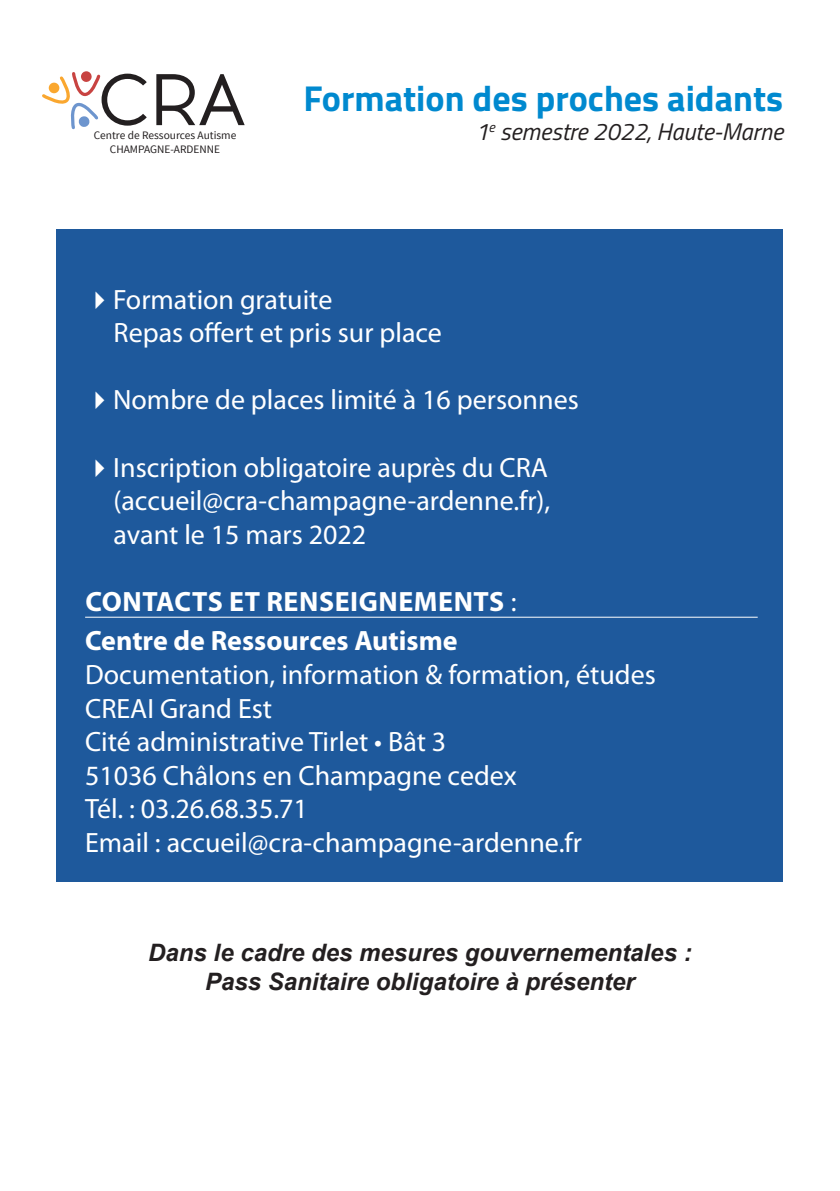
<style>
.page{position:relative;width:840px;height:1191px;background:#fff}
.page>*{position:absolute;margin:0;border:0;box-sizing:border-box;transform-origin:0 0}
.t1{font:700 36px "Titillium Web";color:#0089cf}
.t2{font:28px/33.6px "Myriad Pro";color:#fff}
.t3{font:700 28px "Myriad Pro";letter-spacing:.02em;color:#fff}
.t4{font:700 28px "Myriad Pro";color:#fff}
.t5{font:italic 700 24px "Arial";color:#231f20}
.t6{font:italic 24px "Titillium Web";color:#231f20}
.t7{font:11.4px/13.6px "Source Sans Pro";color:#231f20;text-align:center}
.s1{font-weight:400}
</style>
<div class="page">
<div style="left:57px;top:229px;width:725px;height:653px;background:#1e599c"></div>
<hr style="left:85px;top:616px;width:672px;height:1px;background:#fff">
<svg style="left:156px;top:74px;width:88px;height:51px"></svg>
<svg style="left:42px;top:71px;width:105px;height:59px"></svg>
<p class="t7" style="left:94px;top:129px;width:144px">Centre de Ressources Autisme<br>CHAMPAGNE-ARDENNE</p>
<p class="t1" style="left:303px;top:71px;width:481px">Formation des proches aidants</p>
<p class="t6" style="left:474px;top:114px;width:309px">1<sup>e</sup> semestre 2022, Haute-Marne</p>
<p class="t2" style="left:85px;top:282px;width:249px">✔Formation gratuite</p>
<p class="t2" style="left:113px;top:315px;width:330px">Repas offert et pris sur place</p>
<p class="t2" style="left:85px;top:383px;width:495px">✔Nombre de places limité à 16 personnes</p>
<p class="t2" style="left:85px;top:450px;width:464px">✔Inscription obligatoire auprès du CRA</p>
<p class="t2" style="left:113px;top:483px;width:438px">(accueil@cra-champagne-ardenne.fr),</p>
<p class="t2" style="left:113px;top:517px;width:254px">avant le 15 mars 2022</p>
<p class="t3" style="left:85px;top:583px;width:432px">CONTACTS ET RENSEIGNEMENTS <span class="s1">:</span></p>
<p class="t4" style="left:85px;top:622px;width:374px">Centre de Ressources Autisme</p>
<p class="t2" style="left:85px;top:657px;width:572px">Documentation, information &amp; formation, études</p>
<p class="t2" style="left:85px;top:691px;width:188px">CREAI Grand Est</p>
<p class="t2" style="left:85px;top:724px;width:433px">Cité administrative Tirlet • Bât 3<br>51036 Châlons en Champagne cedex</p>
<p class="t2" style="left:85px;top:791px;width:224px">Tél. : 03.26.68.35.71</p>
<p class="t2" style="left:85px;top:825px;width:498px">Email : accueil@cra-champagne-ardenne.fr</p>
<p class="t5" style="left:148px;top:936px;width:544px">Dans le cadre des mesures gouvernementales :</p>
<p class="t5" style="left:205px;top:965px;width:431px">Pass Sanitaire obligatoire à présenter</p>
</div>
